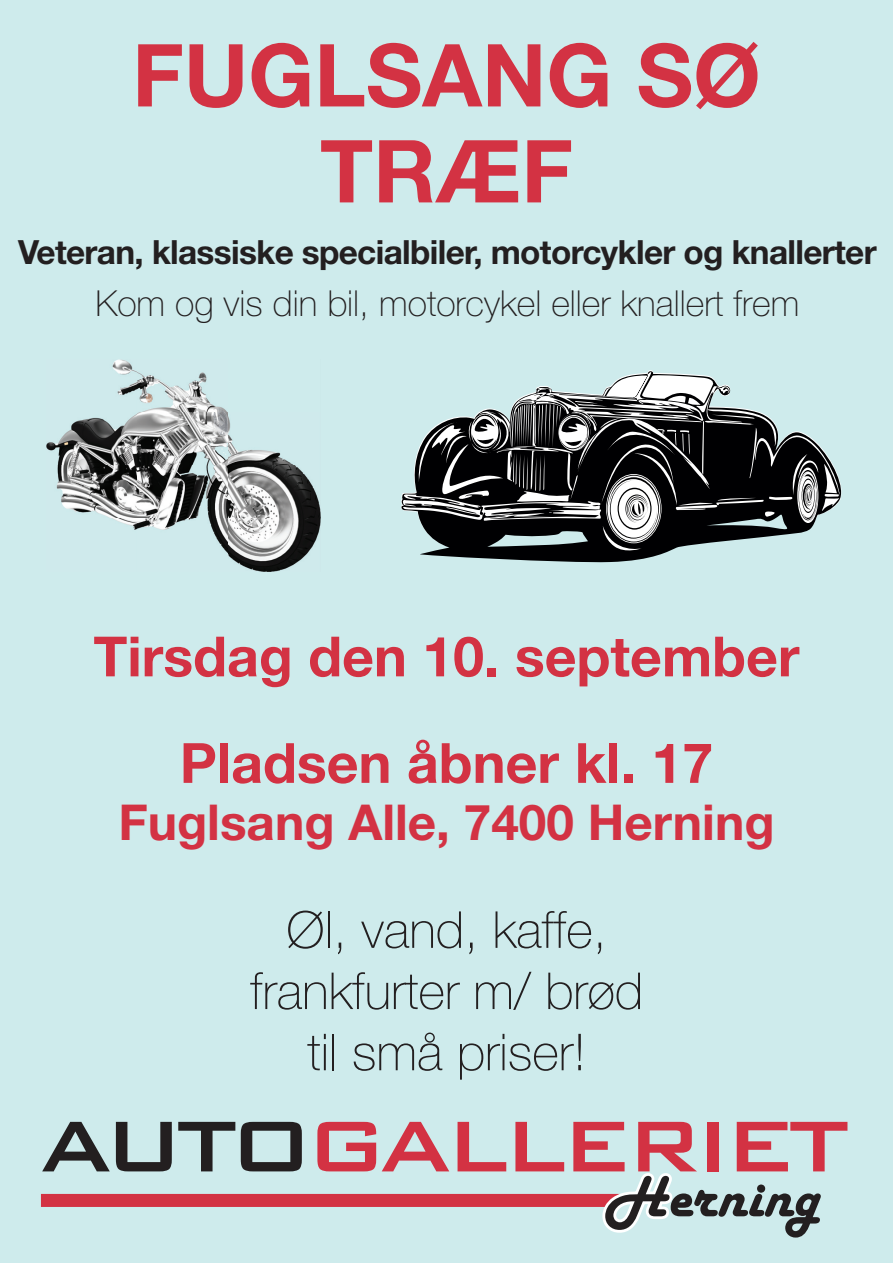
<style>
.page{position:relative;width:893px;height:1263px;background:#ceebec}
.page>*{position:absolute;margin:0;border:0;box-sizing:border-box;transform-origin:0 0}
.t1{font:500 96px "Bank Gothic BT";letter-spacing:-.08em;color:#d33243}
.t2{font:700 87px/96px "Helvetica Neue LT Std";color:#d33243;text-align:center}
.t3{font:60px "Harlow Solid";color:#231f20}
.t4{font:700 55.5px/106.5px "Helvetica Neue LT Std";color:#d33243;text-align:center}
.t5{font:100 51px/61.2px "Helvetica Neue LT Std";color:#231f20;text-align:center}
.t6{font:700 49.5px "Helvetica Neue LT Std";color:#d33243}
.t7{font:100 35.85px "Helvetica Neue LT Std";color:#231f20}
.t8{font:700 33.3px "Helvetica Neue LT Std";letter-spacing:-.02em;color:#231f20}
.s1{color:#231f20}
.s2{color:#fff}
</style>
<div class="page">
<svg style="left:401px;top:371px;width:441px;height:192px"></svg>
<svg style="left:472px;top:411px;width:26px;height:38px"></svg>
<svg style="left:558px;top:413px;width:32px;height:38px"></svg>
<svg style="left:607px;top:475px;width:54px;height:67px"></svg>
<svg style="left:798px;top:470px;width:20px;height:55px"></svg>
<div style="left:41px;top:1194px;width:579px;height:13px;background:#d33243"></div>
<img style="left:47px;top:360px;width:273px;height:212px">
<h2 class="t2" style="left:132px;top:26px;width:630px">FUGLSANG SØ<br>TRÆF</h2>
<p class="t8" style="left:18px;top:232px;width:860px">Veteran, klassiske specialbiler, motorcykler og knallerter</p>
<p class="t7" style="left:95px;top:283px;width:705px">Kom og vis din bil, motorcykel eller knallert frem</p>
<h3 class="t4" style="left:93px;top:602px;width:708px">Tirsdag den 10. september<br>Pladsen åbner kl. 17</h3>
<h3 class="t6" style="left:118px;top:791px;width:658px">Fuglsang Alle, 7400 Herning</h3>
<h3 class="t5" style="left:250px;top:899px;width:395px">Øl, vand, kaffe, frankfurter m/ brød til små priser!</h3>
<h1 class="t1" style="left:39px;top:1093px;width:811px"><span class="s1">AUTO</span>GALLERIET</h1>
<h3 class="t3" style="left:606px;top:1164px;width:214px"><span class="s2">H</span>erning</h3>
</div>
